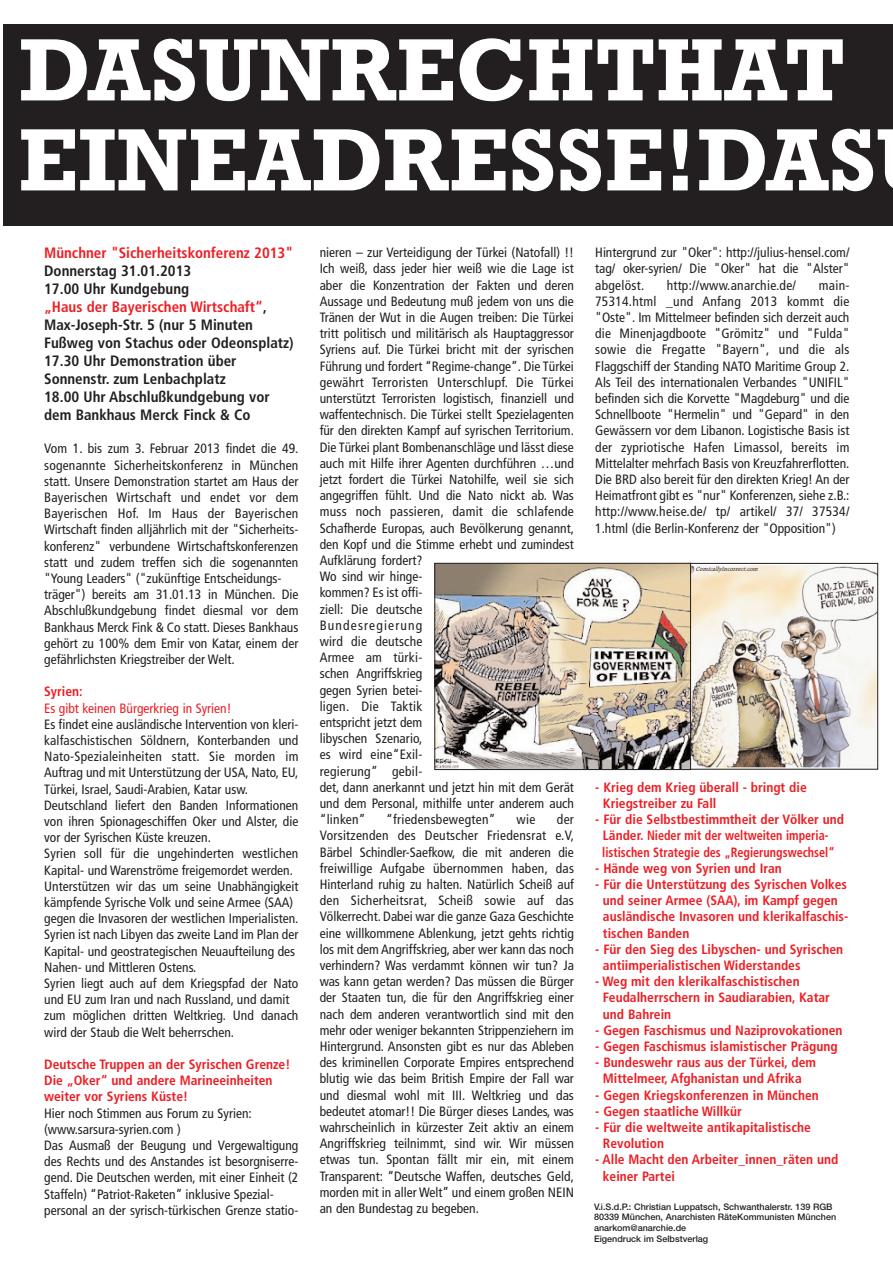
<style>
.page{position:relative;width:893px;height:1263px;background:#fff}
.page>*{position:absolute;margin:0;border:0;box-sizing:border-box;transform-origin:0 0}
.t1{font:700 90px/90px "Rockwell";color:#fff}
.t2{font:700 condensed 15px/18px "Frutiger";color:#231f20}
.t3{font:700 condensed 15px "Frutiger";color:#ee1e24}
.t4{font:condensed 13.5px/16.2px "Frutiger";color:#231f20}
.t5{font:700 condensed 13.5px/16.2px "Frutiger";color:#ee1e24}
.t6{font:condensed 13.5px "Frutiger";letter-spacing:.02em;color:#231f20}
.t7{font:condensed 13.5px "Frutiger";color:#ee1e24}
.t8{font:500 9px/10.8px "Helvetica Neue";color:#231f20}
.s1{color:#ee1e24}
</style>
<div class="page">
<div style="left:3px;top:24px;width:889px;height:201px;background:#231f20"></div>
<img style="left:691px;top:565px;width:185px;height:203px">
<div style="left:688px;top:563px;width:190px;height:207px;border:1px solid #231f20"></div>
<svg style="left:436px;top:565px;width:253px;height:203px;background:#b7aca0"></svg>
<div style="left:434px;top:563px;width:257px;height:207px;border:1px solid #231f20"></div>
<h1 class="t1" style="left:18px;top:35px;width:859px">DASUNRECHTHAT<br>EINEADRESSE!DAS</h1>
<p class="t3" style="left:44px;top:247px;width:250px">Münchner "Sicherheitskonferenz 2013"</p>
<p class="t2" style="left:44px;top:263px;width:251px">Donnerstag 31.01.2013<br>17.00 Uhr Kundgebung<br><span class="s1">„Haus der Bayerischen Wirtschaft“</span>,<br>Max-Joseph-Str. 5 (nur 5 Minuten<br>Fußweg von Stachus oder Odeonsplatz)<br>17.30 Uhr Demonstration über<br>Sonnenstr. zum Lenbachplatz<br>18.00 Uhr Abschlußkundgebung vor dem Bankhaus Merck Finck &amp; Co</p>
<p class="t4" style="left:44px;top:442px;width:256px">Vom 1. bis zum 3. Februar 2013 findet die 49. sogenannte Sicherheitskonferenz in München statt. Unsere Demonstration startet am Haus der Bayerischen Wirtschaft und endet vor dem Bayerischen Hof. Im Haus der Bayerischen Wirtschaft finden alljährlich mit der "Sicherheits&shy;konferenz" verbundene Wirtschaftskonferenzen statt und zudem treffen sich die sogenannten "Young Leaders" ("zukünftige Entscheidungs&shy;träger") bereits am 31.01.13 in München. Die Abschlußkundgebung findet diesmal vor dem Bankhaus Merck Fink &amp; Co statt. Dieses Bankhaus gehört zu 100% dem Emir von Katar, einem der gefährlichsten Kriegstreiber der Welt.</p>
<p class="t5" style="left:44px;top:685px;width:40px">Syrien:</p>
<p class="t7" style="left:44px;top:703px;width:189px">Es gibt keinen Bürgerkrieg in Syrien!</p>
<p class="t4" style="left:44px;top:717px;width:256px">Es findet eine ausländische Intervention von kleri&shy;kalfaschistischen Söldnern, Konterbanden und Nato-Spezialeinheiten statt. Sie morden im Auftrag und mit Unterstützung der USA, Nato, EU, Türkei, Israel, Saudi-Arabien, Katar usw.<br>Deutschland liefert den Banden Informationen von ihren Spionageschiffen Oker und Alster, die vor der Syrischen Küste kreuzen.<br>Syrien soll für die ungehinderten westlichen Kapital- und Warenströme freigemordet werden.<br>Unterstützen wir das um seine Unabhängigkeit kämpfende Syrische Volk und seine Armee (SAA) gegen die Invasoren der westlichen Imperialisten.<br>Syrien ist nach Libyen das zweite Land im Plan der Kapital- und geostrategischen Neuaufteilung des Nahen- und Mittleren Ostens.<br>Syrien liegt auch auf dem Kriegspfad der Nato und EU zum Iran und nach Russland, und damit zum möglichen dritten Weltkrieg. Und danach wird der Staub die Welt beherrschen.</p>
<p class="t5" style="left:44px;top:1057px;width:248px">Deutsche Truppen an der Syrischen Grenze!<br>Die „Oker“ und andere Marineeinheiten weiter vor Syriens Küste!</p>
<p class="t4" style="left:44px;top:1106px;width:256px">Hier noch Stimmen aus Forum zu Syrien: (www.sarsura-syrien.com )<br>Das Ausmaß der Beugung und Vergewaltigung des Rechts und des Anstandes ist besorgniserre&shy;gend. Die Deutschen werden, mit einer Einheit (2<br>Staffeln) “Patriot-Raketen” inklusive Spezial&shy;personal an der syrisch-türkischen Grenze statio-</p>
<p class="t4" style="left:320px;top:246px;width:256px">nieren – zur Verteidigung der Türkei (Natofall) !!<br>Ich weiß, dass jeder hier weiß wie die Lage ist aber die Konzentration der Fakten und deren Aussage und Bedeutung muß jedem von uns die Tränen der Wut in die Augen treiben: Die Türkei tritt politisch und militärisch als Hauptaggressor Syriens auf. Die Türkei bricht mit der syrischen Führung und fordert “Regime-change”. Die Türkei gewährt Terroristen Unterschlupf. Die Türkei unterstützt Terroristen logistisch, finanziell und waffentechnisch. Die Türkei stellt Spezielagenten für den direkten Kampf auf syrischen Territorium.<br>Die Türkei plant Bombenanschläge und lässt diese auch mit Hilfe ihrer Agenten durchführen …und jetzt fordert die Türkei Natohilfe, weil sie sich angegriffen fühlt. Und die Nato nickt ab. Was muss noch passieren, damit die schlafende Schafherde Europas, auch Bevölkerung genannt, den Kopf und die Stimme erhebt und zumindest Aufklärung fordert?<br>Wo sind wir hinge-<br>kommen? Es ist offi-<br>ziell: Die deutsche<br>Bundesregierung<br>wird die deutsche<br>Armee am türki-<br>schen Angriffskrieg<br>gegen Syrien betei-<br>ligen. Die Taktik<br>entspricht jetzt dem<br>libyschen Szenario,<br>es wird eine“Exil-<br>regierung” gebil-<br>det, dann anerkannt und jetzt hin mit dem Gerät und dem Personal, mithilfe unter anderem auch “linken”</p>
<p class="t6" style="left:386px;top:814px;width:111px">“friedensbewegten”</p>
<p class="t4" style="left:516px;top:813px;width:20px">wie</p>
<p class="t4" style="left:320px;top:813px;width:256px;text-align:justify;text-indent:237px">der Vorsitzenden des Deutscher Friedensrat e.V, Bärbel Schindler-Saefkow, die mit anderen die freiwillige Aufgabe übernommen haben, das Hinterland ruhig zu halten. Natürlich Scheiß auf den Sicherheitsrat, Scheiß sowie auf das Völkerrecht. Dabei war die ganze Gaza Geschichte eine willkommene Ablenkung, jetzt gehts richtig los mit dem Angriffskrieg, aber wer kann das noch verhindern? Was verdammt können wir tun? Ja was kann getan werden? Das müssen die Bürger der Staaten tun, die für den Angriffskrieg einer nach dem anderen verantwortlich sind mit den mehr oder weniger bekannten Strippenziehern im Hintergrund. Ansonsten gibt es nur das Ableben des kriminellen Corporate Empires entsprechend blutig wie das beim British Empire der Fall war und diesmal wohl mit III. Weltkrieg und das bedeutet atomar!! Die Bürger dieses Landes, was wahrscheinlich in kürzester Zeit aktiv an einem Angriffskrieg teilnimmt, sind wir. Wir müssen etwas tun. Spontan fällt mir ein, mit einem Transparent: “Deutsche Waffen, deutsches Geld, morden mit in aller Welt” und einem großen NEIN an den Bundestag zu begeben.</p>
<p class="t4" style="left:595px;top:246px;width:256px;text-align:justify">Hintergrund zur "Oker": http://julius-hensel.com/ tag/ oker-syrien/ Die "Oker" hat die "Alster" abgelöst.</p>
<p class="t6" style="left:666px;top:280px;width:131px">http://www.anarchie.de/</p>
<p class="t4" style="left:595px;top:278px;width:256px;text-align:justify;text-indent:224px">main-75314.html _und Anfang 2013 kommt die "Oste". Im Mittelmeer befinden sich derzeit auch die Minenjagdboote "Grömitz" und "Fulda" sowie die Fregatte "Bayern", und die als Flaggschiff der Standing NATO Maritime Group 2.<br>Als Teil des internationalen Verbandes "UNIFIL" befinden sich die Korvette "Magdeburg" und die Schnellboote "Hermelin" und "Gepard" in den Gewässern vor dem Libanon. Logistische Basis ist der zypriotische Hafen Limassol, bereits im Mittelalter mehrfach Basis von Kreuzfahrerflotten.<br>Die BRD also bereit für den direkten Krieg! An der Heimatfront gibt es "nur" Konferenzen, siehe z.B.: http://www.heise.de/ tp/ artikel/ 37/ 37534/ 1.html (die Berlin-Konferenz der "Opposition")</p>
<p class="t5" style="left:603px;top:780px;width:205px;text-indent:-8px">- Krieg dem Krieg überall - bringt die<br>Kriegstreiber zu Fall</p>
<p class="t5" style="left:595px;top:813px;width:250px;text-align:center">- Für die Selbstbestimmtheit der Völker und<br>Länder. Nieder mit der weltweiten imperia&shy;listischen Strategie des „Regierungswechsel“</p>
<p class="t5" style="left:595px;top:861px;width:188px">- Hände weg von Syrien und Iran</p>
<p class="t5" style="left:603px;top:877px;width:247px;text-indent:-8px">- Für die Unterstützung des Syrischen Volkes und seiner Armee (SAA), im Kampf gegen ausländische Invasoren und klerikalfaschis&shy;tischen Banden</p>
<p class="t5" style="left:603px;top:942px;width:242px;text-indent:-8px">- Für den Sieg des Libyschen- und Syrischen antiimperialistischen Widerstandes</p>
<p class="t5" style="left:603px;top:975px;width:228px;text-indent:-8px">- Weg mit den klerikalfaschistischen<br>Feudalherrschern in Saudiarabien, Katar und Bahrein</p>
<p class="t5" style="left:595px;top:1023px;width:249px">- Gegen Faschismus und Naziprovokationen</p>
<p class="t5" style="left:595px;top:1039px;width:244px">- Gegen Faschismus islamistischer Prägung</p>
<p class="t5" style="left:595px;top:1056px;width:222px;text-align:center">- Bundeswehr raus aus der Türkei, dem<br>Mittelmeer, Afghanistan und Afrika</p>
<p class="t5" style="left:595px;top:1088px;width:225px">- Gegen Kriegskonferenzen in München</p>
<p class="t5" style="left:595px;top:1104px;width:148px">- Gegen staatliche Willkür</p>
<p class="t5" style="left:603px;top:1120px;width:209px;text-indent:-8px">- Für die weltweite antikapitalistische<br>Revolution</p>
<p class="t5" style="left:603px;top:1153px;width:237px;text-indent:-8px">- Alle Macht den Arbeiter_innen_räten und keiner Partei</p>
<p class="t8" style="left:594px;top:1202px;width:244px">V.i.S.d.P.: Christian Luppatsch, Schwanthalerstr. 139 RGB 80339 München, Anarchisten RäteKommunisten München anarkom@anarchie.de<br>Eigendruck im Selbstverlag</p>
</div>
